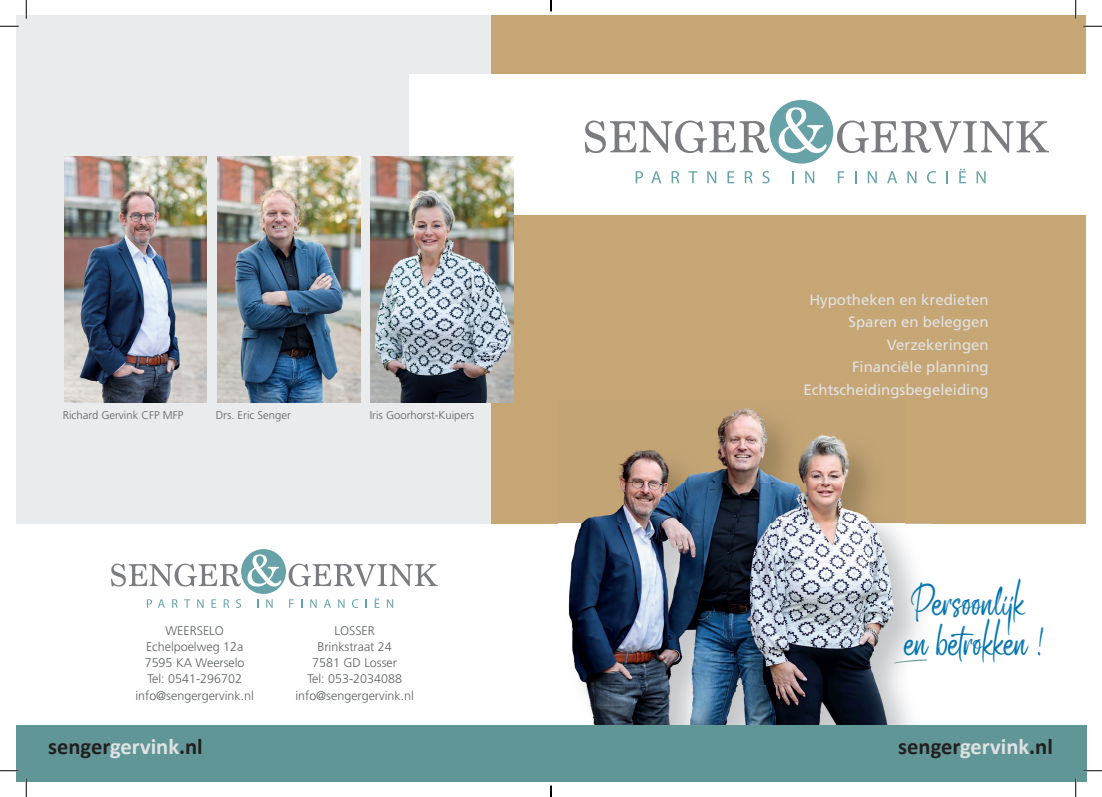
<style>
.page{position:relative;width:1102px;height:797px;background:#fff}
.page>*{position:absolute;margin:0;border:0;box-sizing:border-box;transform-origin:0 0}
.t1{font:33.75px/40.5px "Bostroom";color:#0073ae}
.t2{font:700 22.5px "Calibri";color:#231f20}
.t3{font:15px/22.5px "Frutiger";color:#e1e2e4;text-align:right}
.t4{font:300 12.5px/16.2px "Frutiger";color:#5d6162;text-align:center}
.t5{font:300 11.25px "Frutiger";color:#5d6162}
.s1{color:#e1e2e4}
</style>
<div class="page">
<div style="left:16px;top:16px;width:475px;height:508px;background:#eaebec"></div>
<div style="left:491px;top:16px;width:595px;height:508px;background:#c6a674"></div>
<div style="left:409px;top:74px;width:677px;height:140px;background:#fff"></div>
<svg style="left:585px;top:100px;width:463px;height:83px"></svg>
<svg style="left:111px;top:549px;width:327px;height:59px"></svg>
<img style="left:904px;top:523px;width:27px;height:1px">
<img style="left:564px;top:408px;width:340px;height:316px">
<div style="left:16px;top:724px;width:1070px;height:57px;background:#609696"></div>
<img style="left:217px;top:156px;width:143px;height:246px">
<img style="left:370px;top:156px;width:143px;height:246px">
<img style="left:64px;top:156px;width:143px;height:246px">
<svg style="left:0;top:25px;width:19px;height:2px"></svg>
<svg style="left:1083px;top:25px;width:18px;height:2px"></svg>
<svg style="left:0;top:770px;width:19px;height:1px"></svg>
<svg style="left:1083px;top:770px;width:18px;height:1px"></svg>
<svg style="left:25px;top:0;width:2px;height:19px"></svg>
<svg style="left:25px;top:778px;width:2px;height:19px"></svg>
<svg style="left:1074px;top:0;width:2px;height:19px"></svg>
<svg style="left:1074px;top:778px;width:2px;height:19px"></svg>
<svg style="left:550px;top:785px;width:1px;height:12px"></svg>
<svg style="left:893px;top:655px;width:20px;height:11px"></svg>
<p class="t5" style="left:63px;top:409px;width:122px">Richard Gervink CFP MFP</p>
<p class="t5" style="left:216px;top:409px;width:77px">Drs. Eric Senger</p>
<p class="t5" style="left:370px;top:409px;width:106px">Iris Goorhorst-Kuipers</p>
<p class="t3" style="left:803px;top:288px;width:187px">Hypotheken en kredieten<br>Sparen en beleggen<br>Verzekeringen<br>Financiële planning<br>Echtscheidingsbegeleiding</p>
<h1 class="t1" style="left:904px;top:583px;width:140px">Persoonlijk en betrokken !</h1>
<p class="t4" style="left:135px;top:622px;width:120px">WEERSELO<br>Echelpoelweg 12a<br>7595 KA Weerselo<br>Tel: 0541-296702 info@sengergervink.nl</p>
<p class="t4" style="left:295px;top:622px;width:120px">LOSSER<br>Brinkstraat 24<br>7581 GD Losser<br>Tel: 053-2034088 info@sengergervink.nl</p>
<h2 class="t2" style="left:48px;top:732px;width:156px">senger<span class="s1">gervink</span>.nl</h2>
<h2 class="t2" style="left:898px;top:732px;width:156px">senger<span class="s1">gervink</span>.nl</h2>
</div>
